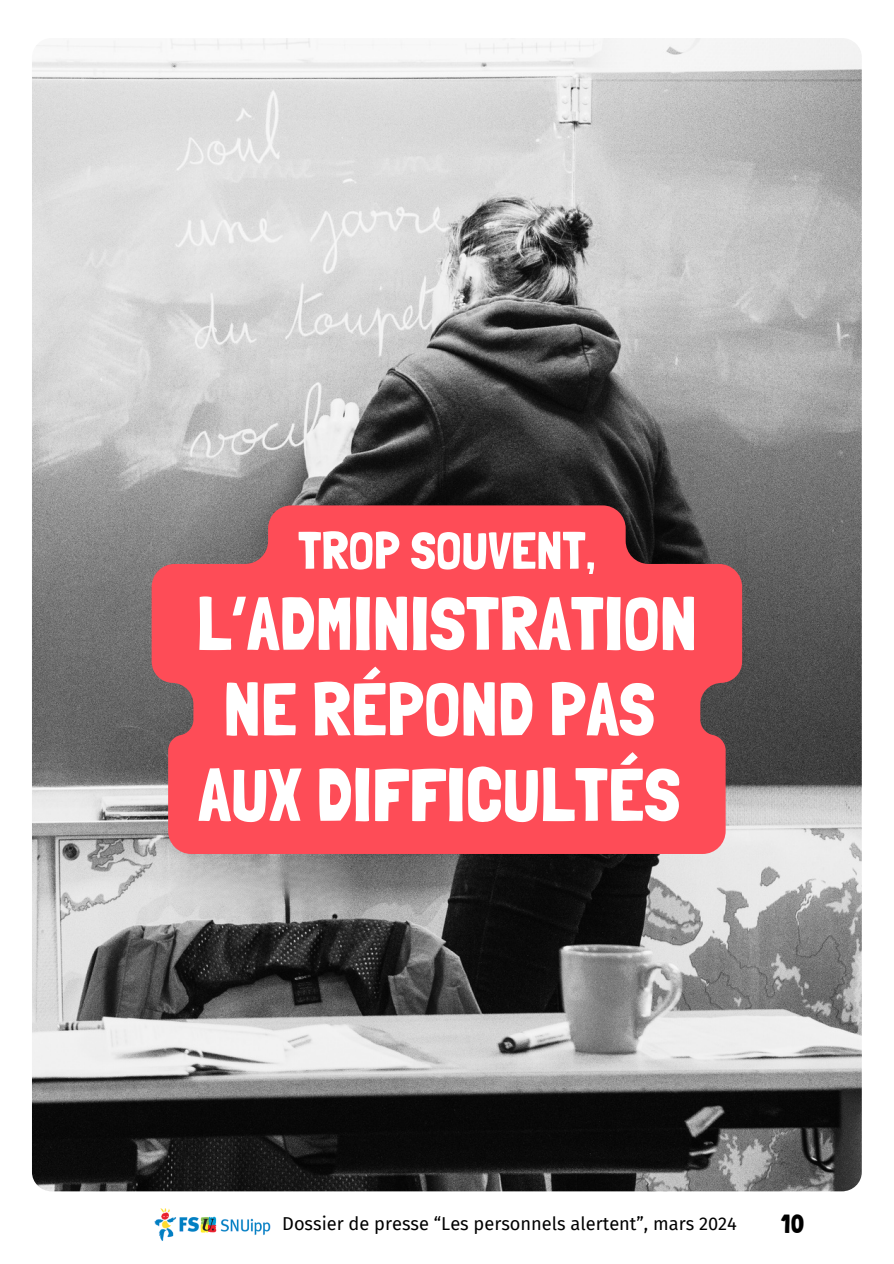
<style>
.page{position:relative;width:894px;height:1264px;background:#fff}
.page>*{position:absolute;margin:0;border:0;box-sizing:border-box;transform-origin:0 0}
.t1{font:75px/85.5px "Londrina Solid";color:#fff;text-align:center}
.t2{font:52.5px "Londrina Solid";color:#fff}
.t3{font:26.25px "Londrina Solid";color:#000}
.t4{font:18.3px "Fira Sans";color:#000}
</style>
<div class="page">
<img style="left:32px;top:38px;width:829px;height:1153px;border-radius:20px">
<svg style="left:152px;top:505px;width:590px;height:349px;background:#ed4e58"></svg>
<img style="left:154px;top:1208px;width:117px;height:33px">
<h1 class="t2" style="left:298px;top:519px;width:299px">TROP SOUVENT,</h1>
<h1 class="t1" style="left:197px;top:580px;width:501px">L’ADMINISTRATION<br>NE RÉPOND PAS<br>AUX DIFFICULTÉS</h1>
<p class="t4" style="left:282px;top:1212px;width:456px">Dossier de presse “Les personnels alertent”, mars 2024</p>
<p class="t3" style="left:781px;top:1208px;width:25px">10</p>
</div>
